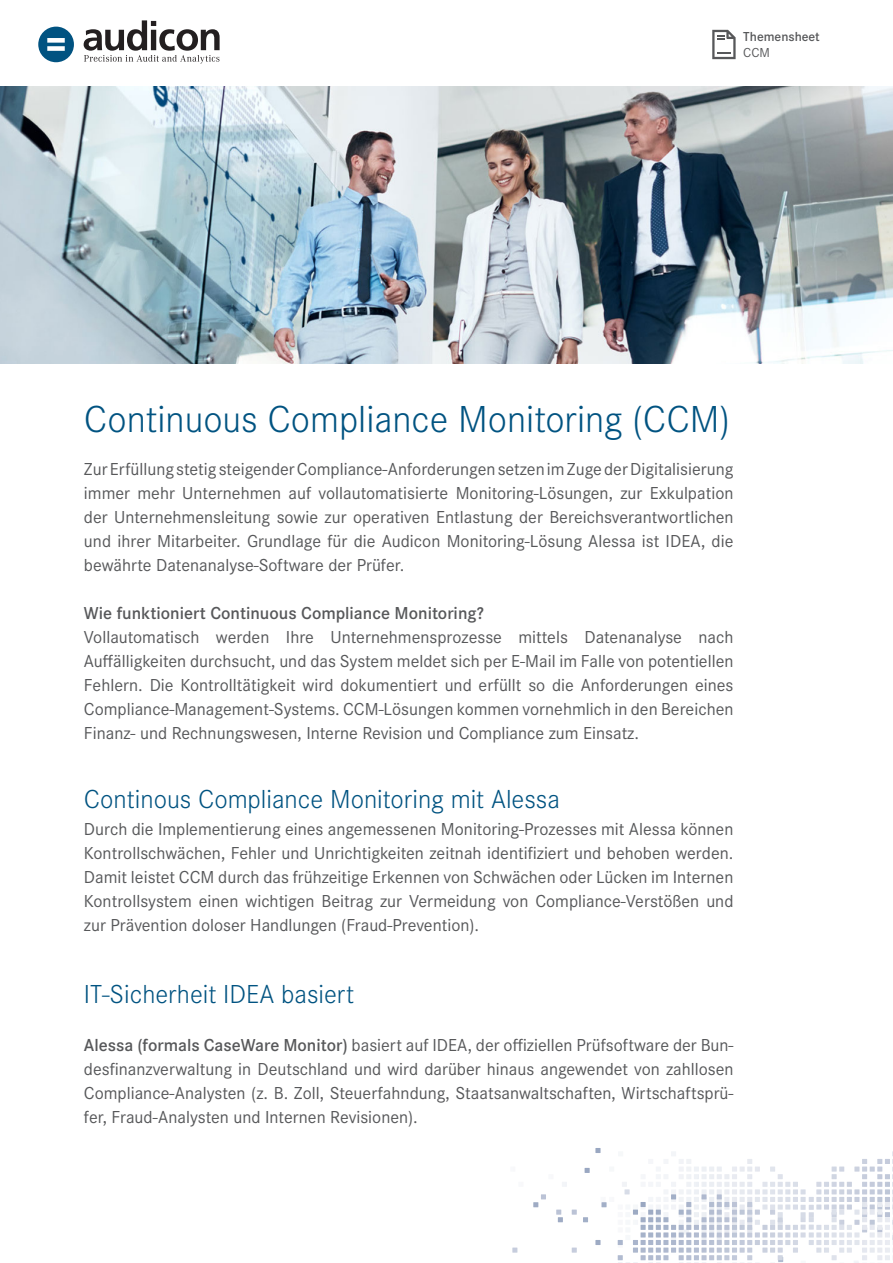
<style>
.page{position:relative;width:893px;height:1263px;background:#fff}
.page>*{position:absolute;margin:0;border:0;box-sizing:border-box;transform-origin:0 0}
.t1{font:300 39px "Corporate S";color:#015381}
.Fließtext{font:300 27px "Corporate S";color:#015381}
.Fließtext-2{font:18px/24px "Corporate S";color:#57585a;text-align:justify}
.Fließtext-3{font:600 18px "Corporate S";color:#57585a}
.t2{font:600 13.5px "Corporate S";color:#57585a}
.t3{font:13.5px "Corporate S";color:#57585a}
.s1{font-weight:600}
</style>
<div class="page">
<svg style="left:712px;top:30px;width:24px;height:29px"></svg>
<svg style="left:38px;top:27px;width:36px;height:35px"></svg>
<svg style="left:84px;top:20px;width:136px;height:43px"></svg>
<img style="left:0;top:86px;width:893px;height:278px">
<svg style="left:562px;top:1182px;width:5px;height:5px"></svg>
<svg style="left:512px;top:1247px;width:5px;height:5px"></svg>
<svg style="left:572px;top:1247px;width:5px;height:5px"></svg>
<svg style="left:572px;top:1209px;width:5px;height:6px"></svg>
<svg style="left:556px;top:1209px;width:7px;height:13px"></svg>
<svg style="left:533px;top:1194px;width:13px;height:13px"></svg>
<svg style="left:583px;top:1148px;width:310px;height:115px"></svg>
<p class="t2" style="left:743px;top:29px;width:78px">Themensheet</p>
<p class="t3" style="left:743px;top:45px;width:28px">CCM</p>
<p class="t1" style="left:84px;top:397px;width:648px">Continuous Compliance Monitoring (CCM)</p>
<p class="Fließtext-2" style="left:84px;top:457px;width:651px">Zur Erfüllung stetig steigender Compliance-Anforderungen setzen im Zuge der Digitalisierung immer mehr Unternehmen auf vollautomatisierte Monitoring-Lösungen, zur Exkulpation der Unternehmensleitung sowie zur operativen Entlastung der Bereichsverantwortlichen und ihrer Mitarbeiter. Grundlage für die Audicon Monitoring-Lösung Alessa ist IDEA, die bewährte Datenanalyse-Software der Prüfer.</p>
<p class="Fließtext-3" style="left:84px;top:602px;width:402px">Wie funktioniert Continuous Compliance Monitoring?</p>
<p class="Fließtext-2" style="left:84px;top:625px;width:651px">Vollautomatisch werden Ihre Unternehmensprozesse mittels Datenanalyse nach Auffälligkeiten durchsucht, und das System meldet sich per E-Mail im Falle von potentiellen Fehlern. Die Kontrolltätigkeit wird dokumentiert und erfüllt so die Anforderungen eines Compliance-Management-Systems. CCM-Lösungen kommen vornehmlich in den Bereichen Finanz- und Rechnungswesen, Interne Revision und Compliance zum Einsatz.</p>
<p class="Fließtext" style="left:84px;top:783px;width:477px">Continous Compliance Monitoring mit Alessa</p>
<p class="Fließtext-2" style="left:84px;top:817px;width:651px">Durch die Implementierung eines angemessenen Monitoring-Prozesses mit Alessa können Kontrollschwächen, Fehler und Unrichtigkeiten zeitnah identifiziert und behoben werden.<br>Damit leistet CCM durch das frühzeitige Erkennen von Schwächen oder Lücken im Internen Kontrollsystem einen wichtigen Beitrag zur Vermeidung von Compliance-Verstößen und zur Prävention doloser Handlungen (Fraud-Prevention).</p>
<p class="Fließtext" style="left:84px;top:978px;width:272px">IT-Sicherheit IDEA basiert</p>
<p class="Fließtext-2" style="left:84px;top:1033px;width:651px"><span class="s1">Alessa (formals CaseWare Monitor)</span> basiert auf IDEA, der offiziellen Prüfsoftware der Bun&shy;desfinanzverwaltung in Deutschland und wird darüber hinaus angewendet von zahllosen Compliance-Analysten (z. B. Zoll, Steuerfahndung, Staatsanwaltschaften, Wirtschaftsprü&shy;fer, Fraud-Analysten und Internen Revisionen).</p>
</div>
